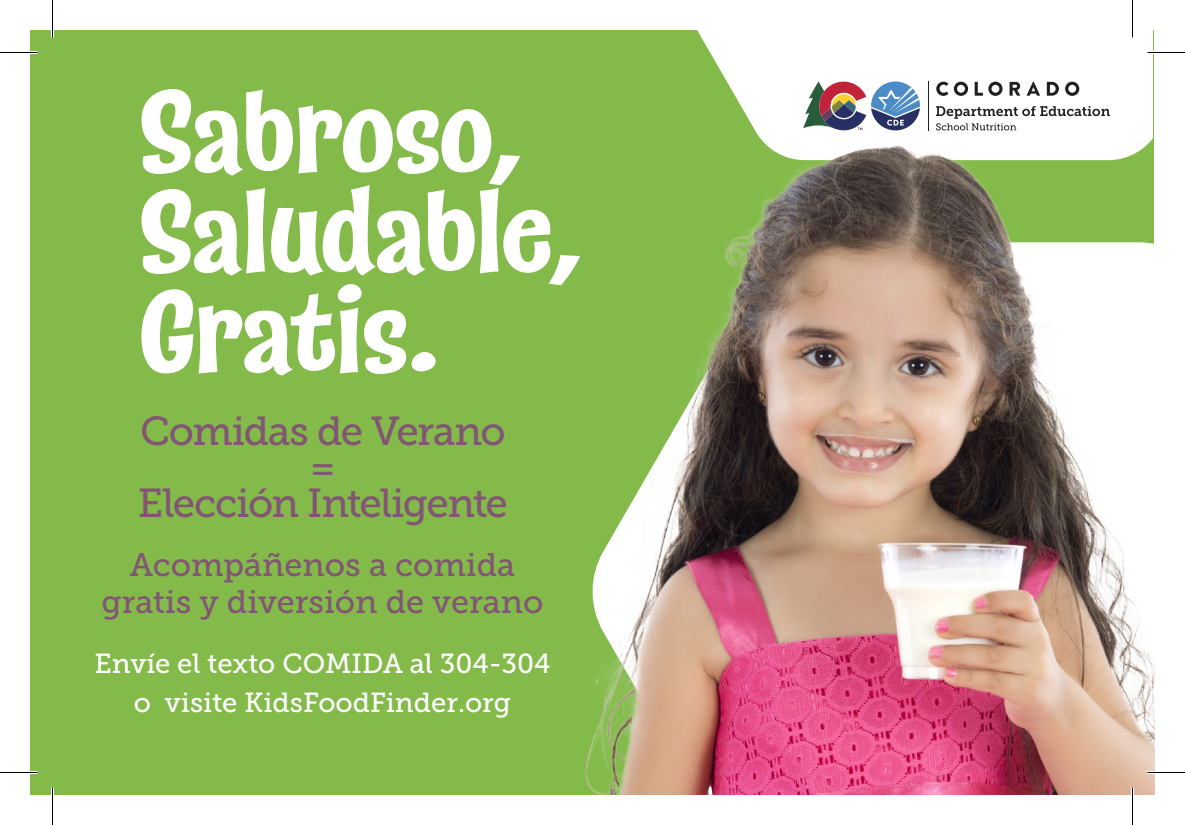
<style>
.page{position:relative;width:1185px;height:825px;background:#fff}
.page>*{position:absolute;margin:0;border:0;box-sizing:border-box;transform-origin:0 0}
.t1{font:700 112.5px/100px "Catseye";letter-spacing:-.04em;color:#fff}
.t2{font:40.25px/36px "Museo Slab 500";letter-spacing:-.035em;color:#825575;text-align:center}
.t3{font:32.5px/37.2px "Museo Slab 500";color:#825575;text-align:center}
.t4{font:27.5px/39.5px "Museo Slab 500";color:#fff;text-align:center}
</style>
<div class="page">
<div style="left:30px;top:30px;width:1124px;height:765px;background:#83ba4a"></div>
<svg style="left:697px;top:30px;width:456px;height:117px;background:#f3f8ee"></svg>
<svg style="left:803px;top:81px;width:117px;height:49px;background:#9392a3"></svg>
<hr style="left:928px;top:82px;width:1px;height:49px;background:#221f1f">
<div style="left:1022px;top:109px;width:8px;height:7px;background:#221e1e;border-radius:50%"></div>
<svg style="left:1024px;top:106px;width:86px;height:10px"></svg>
<svg style="left:936px;top:82px;width:12px;height:14px"></svg>
<svg style="left:954px;top:82px;width:14px;height:14px"></svg>
<svg style="left:975px;top:82px;width:28px;height:14px"></svg>
<svg style="left:1010px;top:82px;width:10px;height:14px"></svg>
<svg style="left:1047px;top:82px;width:12px;height:14px"></svg>
<svg style="left:1065px;top:82px;width:14px;height:14px"></svg>
<svg style="left:1027px;top:82px;width:13px;height:14px"></svg>
<svg style="left:936px;top:106px;width:82px;height:24px;background:#c7c6c6"></svg>
<img style="left:585px;top:147px;width:570px;height:648px">
<hr style="left:0;top:51px;width:38px;height:3px;background:#fff">
<hr style="left:1148px;top:51px;width:37px;height:3px;background:#fff">
<hr style="left:0;top:771px;width:38px;height:3px;background:#fff">
<hr style="left:1148px;top:771px;width:37px;height:3px;background:#fff">
<hr style="left:51px;top:0;width:3px;height:38px;background:#fff">
<hr style="left:51px;top:788px;width:3px;height:37px;background:#fff">
<hr style="left:1131px;top:0;width:3px;height:38px;background:#fff">
<hr style="left:1131px;top:788px;width:3px;height:37px;background:#fff">
<hr style="left:0;top:52px;width:38px;height:1px;background:#000">
<hr style="left:1148px;top:52px;width:37px;height:1px;background:#000">
<hr style="left:0;top:772px;width:38px;height:1px;background:#000">
<hr style="left:1148px;top:772px;width:37px;height:1px;background:#000">
<hr style="left:52px;top:0;width:1px;height:38px;background:#000">
<hr style="left:52px;top:788px;width:1px;height:37px;background:#000">
<hr style="left:1132px;top:0;width:1px;height:38px;background:#000">
<hr style="left:1132px;top:788px;width:1px;height:37px;background:#000">
<p class="t1" style="left:138px;top:83px;width:448px">Sabroso,<br>Saludable,<br>Gratis.</p>
<p class="t2" style="left:138px;top:414px;width:372px">Comidas de Verano =<br>Elección Inteligente</p>
<p class="t3" style="left:101px;top:546px;width:444px">Acompáñenos a comida gratis y diversión de verano</p>
<p class="t4" style="left:94px;top:644px;width:458px">Envíe el texto COMIDA al 304-304 o visite KidsFoodFinder.org</p>
</div>
